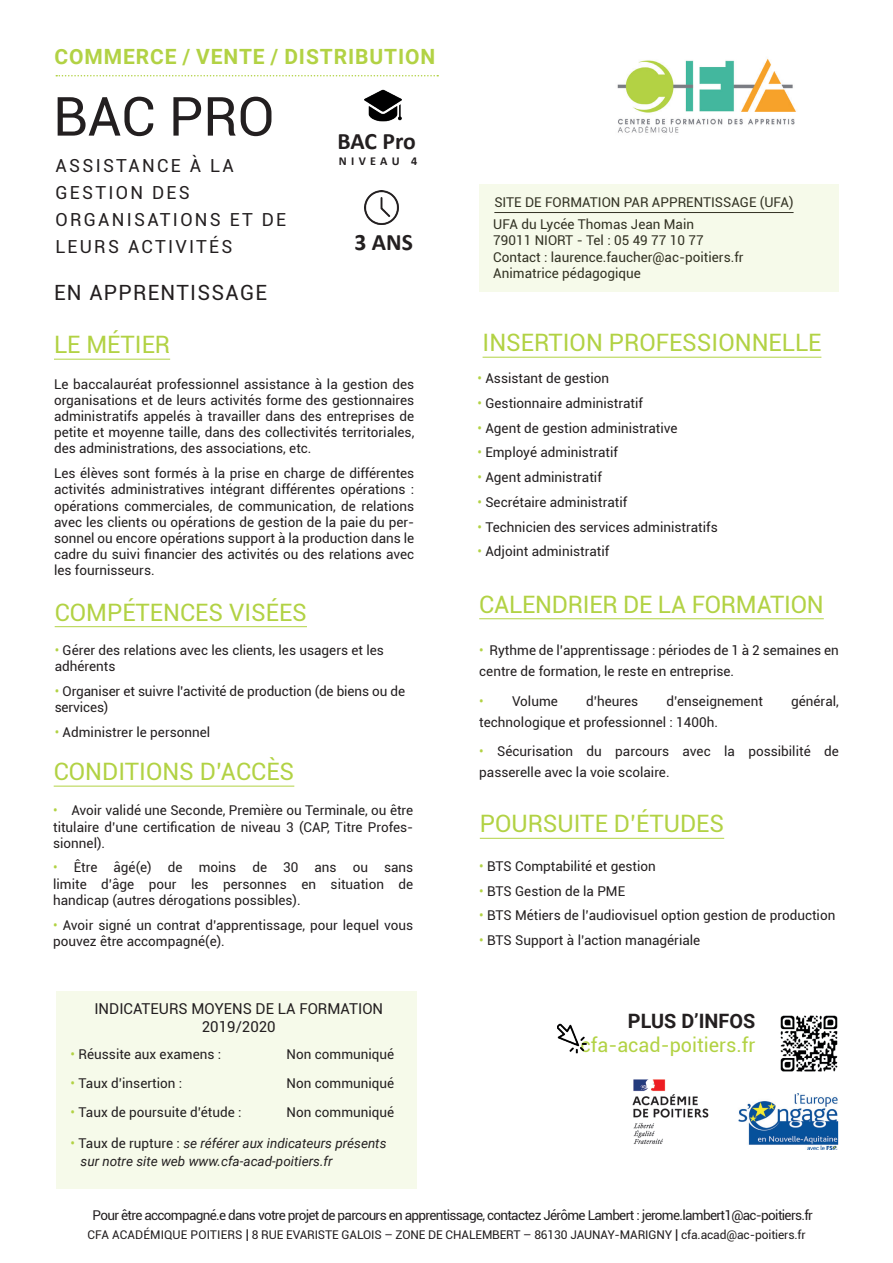
<style>
.page{position:relative;width:893px;height:1263px;background:#fff}
.page>*{position:absolute;margin:0;border:0;box-sizing:border-box;transform-origin:0 0}
.t1{font:54px "Roboto";color:#231f20}
.t2{font:24px "Roboto";color:#b2d244}
.t3{font:700 23.55px "Calibri";letter-spacing:-.005em;color:#231f20}
.t4{font:700 21px "Roboto";letter-spacing:.045em;color:#b2d244}
.t5{font:21px "Roboto";letter-spacing:.06em;color:#231f20}
.t6{font:19.8px "Roboto";color:#b2d244}
.t7{font:700 19.8px "Roboto";color:#231f20}
.t8{font:18px/27px "Roboto";letter-spacing:.125em;color:#231f20}
.t9{font:15px/18px "Roboto";color:#231f20;text-align:center}
.t10{font:13.5px/16.2px "Roboto";color:#231f20}
.t11{font:13.5px "Roboto";letter-spacing:-.05em;color:#231f20}
.t12{font:italic 13.5px/18px "Roboto";color:#231f20}
.t13{font:700 12.15px "Calibri";letter-spacing:.36em;color:#231f20}
.t14{font:12px "Roboto";letter-spacing:-.01em;color:#231f20}
.s1{color:#b2d244}
.s2{font-style:normal;color:#b2d244}
.s3{font-style:normal}
.s4{font-size:13.5px}
</style>
<div class="page">
<hr style="left:54px;top:359px;width:116px;height:1px;background:#b2d244">
<hr style="left:54px;top:786px;width:240px;height:1px;background:#b2d244">
<hr style="left:480px;top:838px;width:244px;height:1px;background:#b2d244">
<hr style="left:479px;top:618px;width:345px;height:1px;background:#b2d244">
<img style="left:738px;top:1093px;width:101px;height:57px">
<hr style="left:55px;top:626px;width:252px;height:1px;background:#b2d244">
<hr style="left:483px;top:357px;width:338px;height:1px;background:#b2d244">
<svg style="left:56px;top:75px;width:382px;height:1px"></svg>
<img style="left:617px;top:59px;width:179px;height:74px">
<img style="left:364px;top:191px;width:34px;height:33px">
<img style="left:364px;top:89px;width:38px;height:33px">
<img style="left:632px;top:1079px;width:77px;height:65px">
<img style="left:557px;top:1023px;width:30px;height:30px">
<img style="left:780px;top:1015px;width:58px;height:57px">
<div style="left:479px;top:184px;width:360px;height:107px;background:#f6faea"></div>
<div style="left:57px;top:991px;width:360px;height:197px;background:#f6faea"></div>
<h3 class="t4" style="left:54px;top:42px;width:382px">COMMERCE / VENTE / DISTRIBUTION</h3>
<h1 class="t1" style="left:53px;top:79px;width:223px">BAC PRO</h1>
<h3 class="t3" style="left:338px;top:124px;width:80px">BAC Pro</h3>
<p class="t13" style="left:339px;top:153px;width:80px">NIVEAU 4</p>
<h3 class="t8" style="left:55px;top:152px;width:232px">ASSISTANCE À LA<br>GESTION DES<br>ORGANISATIONS ET DE<br>LEURS ACTIVITÉS</h3>
<h3 class="t3" style="left:354px;top:226px;width:60px">3 ANS</h3>
<h3 class="t5" style="left:54px;top:277px;width:215px">EN APPRENTISSAGE</h3>
<h2 class="t2" style="left:54px;top:328px;width:118px">LE MÉTIER</h2>
<p class="t10" style="left:54px;top:375px;width:362px;text-align:justify">Le baccalauréat professionnel assistance à la gestion des organisations et de leurs activités forme des gestionnaires administratifs appelés à travailler dans des entreprises de petite et moyenne taille, dans des collectivités territoriales, des administrations, des associations, etc.</p>
<p class="t10" style="left:54px;top:465px;width:362px;text-align:justify">Les élèves sont formés à la prise en charge de différentes activités administratives intégrant différentes opérations : opérations commerciales, de communication, de relations avec les clients ou opérations de gestion de la paie du per&shy;sonnel ou encore opérations support à la production dans le cadre du suivi financier des activités ou des relations avec les fournisseurs.</p>
<h2 class="t2" style="left:55px;top:595px;width:254px">COMPÉTENCES VISÉES</h2>
<p class="t10" style="left:55px;top:641px;width:331px"><span class="s1">•</span> Gérer des relations avec les clients, les usagers et les adhérents</p>
<p class="t10" style="left:55px;top:682px;width:352px"><span class="s1">•</span> Organiser et suivre l’activité de production (de biens ou de services)</p>
<p class="t10" style="left:55px;top:723px;width:157px"><span class="s1">•</span> Administrer le personnel</p>
<h2 class="t2" style="left:54px;top:755px;width:242px">CONDITIONS D’ACCÈS</h2>
<p class="t10" style="left:53px;top:802px;width:362px;text-align:justify"><span class="s1">•</span> Avoir validé une Seconde, Première ou Terminale, ou être titulaire d’une certification de niveau 3 (CAP, Titre Profes&shy;sionnel).</p>
<p class="t10" style="left:53px;top:859px;width:362px;text-align:justify"><span class="s1">•</span> Être âgé(e) de moins de 30 ans ou sans limite d’âge pour les personnes en situation de handicap (autres dérogations possibles).</p>
<p class="t10" style="left:53px;top:916px;width:362px"><span class="s1">•</span> Avoir signé un contrat d’apprentissage, pour lequel vous pouvez être accompagné(e).</p>
<p class="t9" style="left:94px;top:999px;width:290px">INDICATEURS MOYENS DE LA FORMATION<br>2019/2020</p>
<p class="t10" style="left:71px;top:1046px;width:152px"><span class="s1">•</span> Réussite aux examens :</p>
<p class="t10" style="left:287px;top:1046px;width:109px">Non communiqué</p>
<p class="t10" style="left:71px;top:1075px;width:113px"><span class="s1">•</span> Taux d’insertion :</p>
<p class="t10" style="left:287px;top:1075px;width:109px">Non communiqué</p>
<p class="t10" style="left:71px;top:1104px;width:172px"><span class="s1">•</span> Taux de poursuite d’étude :</p>
<p class="t10" style="left:287px;top:1104px;width:109px">Non communiqué</p>
<p class="t12" style="left:81px;top:1134px;width:307px;text-indent:-10px"><span class="s2">•</span> <span class="s3">Taux de rupture :</span> se référer aux indicateurs présents sur notre site web www.cfa-acad-poitiers.fr</p>
<p class="t10" style="left:493px;top:190px;width:302px;line-height:22.5px">SITE DE FORMATION PAR APPRENTISSAGE (UFA)<br>UFA du Lycée Thomas Jean Main</p>
<p class="t10" style="left:493px;top:232px;width:252px">79011 NIORT - Tel : 05 49 77 10 77<br>Contact : laurence.faucher@ac-poitiers.fr<br>Animatrice pédagogique</p>
<h2 class="t2" style="left:483px;top:326px;width:340px">INSERTION PROFESSIONNELLE</h2>
<p class="t10" style="left:477px;top:370px;width:133px"><span class="s1">•</span> Assistant de gestion</p>
<p class="t10" style="left:477px;top:395px;width:167px"><span class="s1">•</span> Gestionnaire administratif</p>
<p class="t10" style="left:477px;top:419px;width:202px"><span class="s1">•</span> Agent de gestion administrative</p>
<p class="t10" style="left:477px;top:444px;width:142px"><span class="s1">•</span> Employé administratif</p>
<p class="t10" style="left:477px;top:469px;width:126px"><span class="s1">•</span> Agent administratif</p>
<p class="t10" style="left:477px;top:493px;width:151px"><span class="s1">•</span> Secrétaire administratif</p>
<p class="t10" style="left:477px;top:518px;width:242px"><span class="s1">•</span> Technicien des services administratifs</p>
<p class="t10" style="left:477px;top:543px;width:133px"><span class="s1">•</span> Adjoint administratif</p>
<h2 class="t2" style="left:479px;top:587px;width:346px">CALENDRIER DE LA FORMATION</h2>
<p class="t10" style="left:479px;top:639px;width:361px;line-height:21px"><span class="s1">•</span> Rythme de l’apprentissage : périodes de 1 à 2 semaines en centre de formation, le reste en entreprise.</p>
<p class="t10" style="left:479px;top:692px;width:80px"><span class="s1">•</span> Volume</p>
<p class="t10" style="left:586px;top:692px;width:54px">d’heures</p>
<p class="t10" style="left:666px;top:692px;width:98px">d’enseignement</p>
<p class="t10" style="left:791px;top:692px;width:49px">général,</p>
<p class="t10" style="left:479px;top:713px;width:240px">technologique et professionnel : 1400h.</p>
<p class="t10" style="left:479px;top:740px;width:361px;line-height:21px"><span class="s1">•</span> Sécurisation du parcours avec la possibilité de passerelle avec la voie scolaire.</p>
<h2 class="t2" style="left:480px;top:807px;width:246px">POURSUITE D’ÉTUDES</h2>
<p class="t10" style="left:479px;top:857px;width:178px"><span class="s1">•</span> BTS Comptabilité et gestion</p>
<p class="t10" style="left:479px;top:882px;width:147px"><span class="s1">•</span> BTS Gestion de la PME</p>
<p class="t10" style="left:479px;top:907px;width:358px"><span class="s1">•</span> BTS Métiers de l’audiovisuel option gestion de production</p>
<p class="t10" style="left:479px;top:931px;width:223px"><span class="s1">•</span> BTS Support à l’action managériale</p>
<h3 class="t7" style="left:628px;top:1007px;width:129px">PLUS D’INFOS</h3>
<h3 class="t6" style="left:581px;top:1031px;width:176px">cfa-acad-poitiers.fr</h3>
<p class="t11" style="left:93px;top:1206px;width:722px">Pour être accompagné.e dans votre projet de parcours en apprentissage, contactez Jérôme Lambert : jerome.lambert1@ac-poitiers.fr</p>
<p class="t14" style="left:87px;top:1226px;width:720px">CFA ACADÉMIQUE POITIERS <span class="s4">|</span> 8 RUE EVARISTE GALOIS – ZONE DE CHALEMBERT – 86130 JAUNAY-MARIGNY <span class="s4">|</span> cfa.acad@ac-poitiers.fr</p>
</div>
